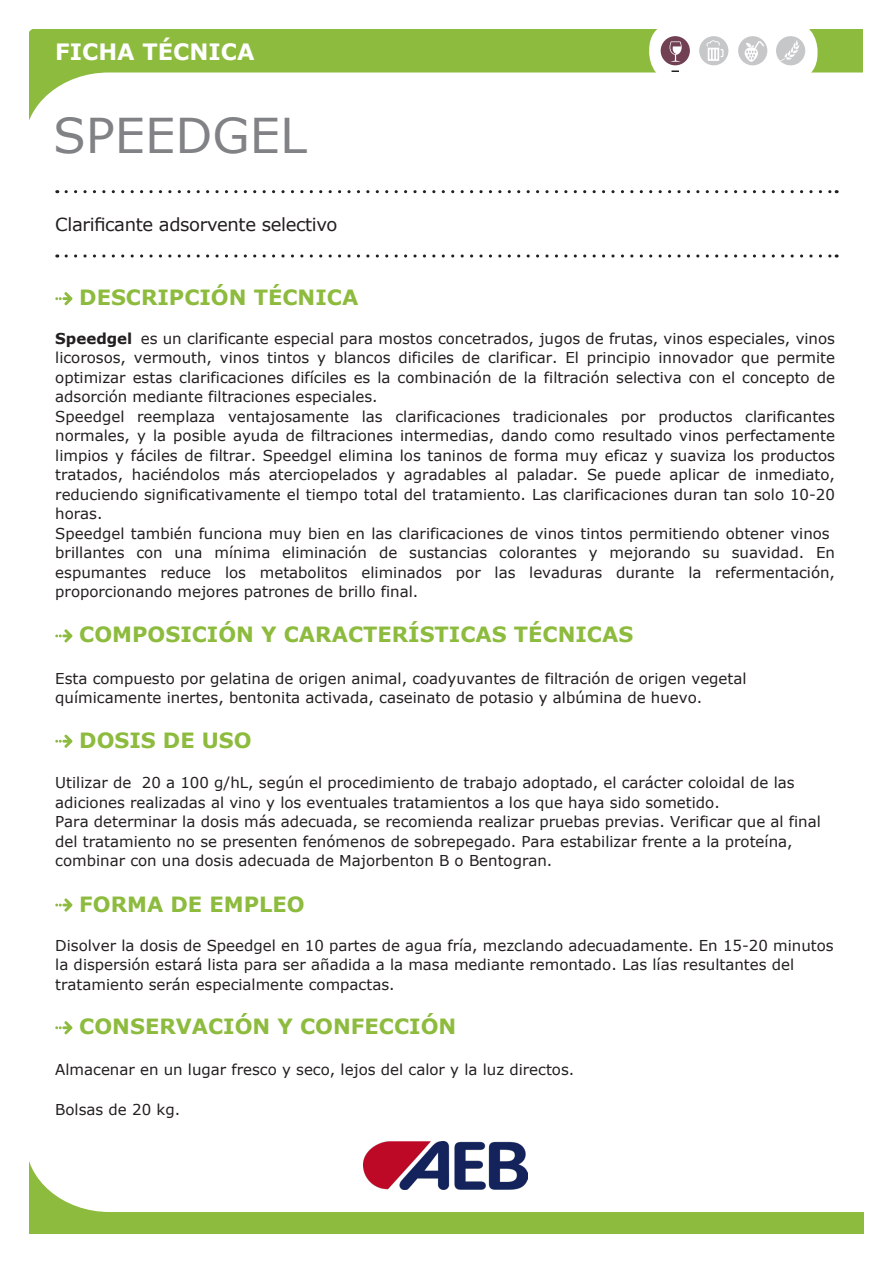
<style>
.page{position:relative;width:893px;height:1263px;background:#fff}
.page>*{position:absolute;margin:0;border:0;box-sizing:border-box;transform-origin:0 0}
.t1{font:48px "Verdana";color:#808285}
.t2{font:700 22.5px "Verdana";color:#fff}
.t3{font:700 21px "Verdana";color:#8dbb3e}
.t4{font:18px "Verdana";letter-spacing:-.02em;color:#231f20}
.t5{font:15px/19.5px "Verdana";color:#231f20}
.s1{font-weight:700}
</style>
<div class="page">
<svg style="left:30px;top:1164px;width:834px;height:69px"></svg>
<svg style="left:66px;top:190px;width:771px;height:3px"></svg>
<svg style="left:66px;top:254px;width:771px;height:4px"></svg>
<svg style="left:29px;top:30px;width:834px;height:91px"></svg>
<svg style="left:649px;top:21px;width:167px;height:61px"></svg>
<div style="left:650px;top:22px;width:167px;height:60px;background:#fff;border-radius:28px"></div>
<svg style="left:671px;top:70px;width:8px;height:2px"></svg>
<div style="left:776px;top:36px;width:29px;height:29px;background:#c6c7c8;border-radius:50%"></div>
<svg style="left:780px;top:40px;width:20px;height:21px"></svg>
<div style="left:738px;top:36px;width:29px;height:29px;background:#c6c7c8;border-radius:50%"></div>
<div style="left:661px;top:36px;width:29px;height:29px;background:#724053;border-radius:50%"></div>
<div style="left:699px;top:36px;width:29px;height:29px;background:#c6c7c8;border-radius:50%"></div>
<svg style="left:706px;top:40px;width:17px;height:21px"></svg>
<svg style="left:670px;top:41px;width:12px;height:21px"></svg>
<svg style="left:745px;top:41px;width:19px;height:21px"></svg>
<svg style="left:55px;top:292px;width:17px;height:13px"></svg>
<svg style="left:55px;top:629px;width:17px;height:13px"></svg>
<svg style="left:55px;top:735px;width:17px;height:13px"></svg>
<svg style="left:55px;top:898px;width:17px;height:13px"></svg>
<svg style="left:55px;top:1021px;width:17px;height:13px"></svg>
<img style="left:363px;top:1142px;width:165px;height:48px">
<h2 class="t2" style="left:55px;top:36px;width:201px">FICHA TÉCNICA</h2>
<p class="t1" style="left:53px;top:102px;width:255px">SPEEDGEL</p>
<p class="t4" style="left:55px;top:212px;width:284px">Clarificante adsorvente selectivo</p>
<h3 class="t3" style="left:79px;top:282px;width:281px">DESCRIPCIÓN TÉCNICA</h3>
<p class="t5" style="left:55px;top:328px;width:781px"><span class="s1">Speedgel</span> es un clarificante especial para mostos concetrados, jugos de frutas, vinos especiales, vinos licorosos, vermouth, vinos tintos y blancos dificiles de clarificar. El principio innovador que permite optimizar estas clarificaciones difíciles es la combinación de la filtración selectiva con el concepto de adsorción mediante filtraciones especiales.<br>Speedgel reemplaza ventajosamente las clarificaciones tradicionales por productos clarificantes normales, y la posible ayuda de filtraciones intermedias, dando como resultado vinos perfectamente limpios y fáciles de filtrar. Speedgel elimina los taninos de forma muy eficaz y suaviza los productos tratados, haciéndolos más aterciopelados y agradables al paladar. Se puede aplicar de inmediato, reduciendo significativamente el tiempo total del tratamiento. Las clarificaciones duran tan solo 10-20 horas.<br>Speedgel también funciona muy bien en las clarificaciones de vinos tintos permitiendo obtener vinos brillantes con una mínima eliminación de sustancias colorantes y mejorando su suavidad. En espumantes reduce los metabolitos eliminados por las levaduras durante la refermentación, proporcionando mejores patrones de brillo final.</p>
<h3 class="t3" style="left:79px;top:620px;width:556px">COMPOSICIÓN Y CARACTERÍSTICAS TÉCNICAS</h3>
<p class="t5" style="left:55px;top:668px;width:693px">Esta compuesto por gelatina de origen animal, coadyuvantes de filtración de origen vegetal químicamente inertes, bentonita activada, caseinato de potasio y albúmina de huevo.</p>
<h3 class="t3" style="left:79px;top:725px;width:174px">DOSIS DE USO</h3>
<p class="t5" style="left:55px;top:773px;width:767px">Utilizar de 20 a 100 g/hL, según el procedimiento de trabajo adoptado, el carácter coloidal de las adiciones realizadas al vino y los eventuales tratamientos a los que haya sido sometido.<br>Para determinar la dosis más adecuada, se recomienda realizar pruebas previas. Verificar que al final del tratamiento no se presenten fenómenos de sobrepegado. Para estabilizar frente a la proteína, combinar con una dosis adecuada de Majorbenton B o Bentogran.</p>
<h3 class="t3" style="left:79px;top:890px;width:227px">FORMA DE EMPLEO</h3>
<p class="t5" style="left:55px;top:935px;width:780px">Disolver la dosis de Speedgel en 10 partes de agua fría, mezclando adecuadamente. En 15-20 minutos la dispersión estará lista para ser añadida a la masa mediante remontado. Las lías resultantes del tratamiento serán especialmente compactas.</p>
<h3 class="t3" style="left:79px;top:1012px;width:379px">CONSERVACIÓN Y CONFECCIÓN</h3>
<p class="t5" style="left:55px;top:1060px;width:520px">Almacenar en un lugar fresco y seco, lejos del calor y la luz directos.</p>
<p class="t5" style="left:55px;top:1099px;width:126px">Bolsas de 20 kg.</p>
</div>
